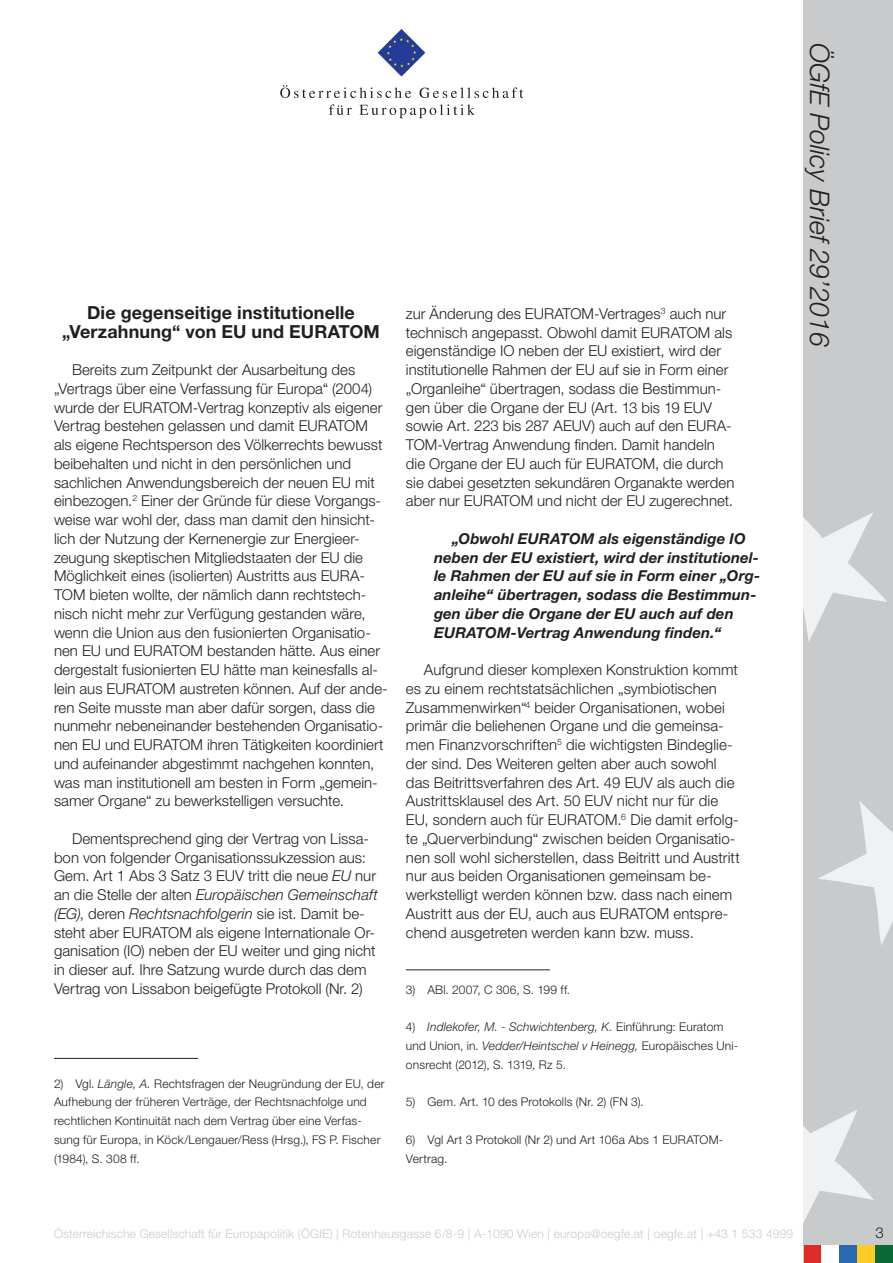
<style>
.page{position:relative;width:893px;height:1263px;background:#fff}
.page>*{position:absolute;margin:0;border:0;box-sizing:border-box;transform-origin:0 0}
.t1{font:italic 300 27px "Helvetica Neue LT Std";color:#231f20}
.Zwischenüberschrift{font:700 18px/18.8px "Helvetica Neue LT Std";letter-spacing:.005em;color:#231f20;text-align:center}
.Standard_Paragraph{font:300 15px/18.8px "Helvetica Neue LT Std";letter-spacing:.005em;color:#231f20}
.Standard_Paragraph-2{font:italic 700 15px/18.8px "Helvetica Neue LT Std";letter-spacing:.005em;color:#231f20}
.Footnotes{font:300 12px/18.8px "Helvetica Neue LT Std";letter-spacing:.015em;color:#231f20}
.t2{font:300 12px "Helvetica Neue LT Std";letter-spacing:.015em;color:#c9cacc}
.s1{font-style:italic}
</style>
<div class="page">
<div style="left:804px;top:0;width:89px;height:1263px;background:#c9cacc"></div>
<svg style="left:804px;top:512px;width:83px;height:130px"></svg>
<svg style="left:818px;top:801px;width:75px;height:144px"></svg>
<svg style="left:804px;top:1110px;width:70px;height:111px"></svg>
<svg style="left:378px;top:29px;width:47px;height:48px"></svg>
<svg style="left:280px;top:85px;width:131px;height:13px"></svg>
<svg style="left:420px;top:87px;width:103px;height:11px"></svg>
<svg style="left:329px;top:104px;width:23px;height:11px"></svg>
<svg style="left:359px;top:104px;width:116px;height:14px"></svg>
<div style="left:857px;top:1245px;width:18px;height:18px;background:#fecb26"></div>
<div style="left:839px;top:1245px;width:18px;height:18px;background:#2b68b3"></div>
<div style="left:804px;top:1245px;width:17px;height:18px;background:#de2b26"></div>
<div style="left:875px;top:1245px;width:18px;height:18px;background:#0b6936"></div>
<div style="left:821px;top:1245px;width:18px;height:18px;background:#fff"></div>
<hr style="left:54px;top:1058px;width:144px;height:1px;background:#231f20">
<hr style="left:406px;top:969px;width:144px;height:1px;background:#231f20">
<p class="Zwischenüberschrift" style="left:62px;top:303px;width:319px">Die gegenseitige institutionelle „Verzahnung“ von EU und EURATOM</p>
<p class="Standard_Paragraph" style="left:54px;top:360px;width:335px;text-indent:18px">Bereits zum Zeitpunkt der Ausarbeitung des „Vertrags über eine Verfassung für Europa“ (2004) wurde der EURATOM-Vertrag konzeptiv als eigener Vertrag bestehen gelassen und damit EURATOM als eigene Rechtsperson des Völkerrechts bewusst beibehalten und nicht in den persönlichen und sachlichen Anwendungsbereich der neuen EU mit einbezogen.<sup>2</sup> Einer der Gründe für diese Vorgangs&shy;weise war wohl der, dass man damit den hinsicht&shy;lich der Nutzung der Kernenergie zur Energieer&shy;zeugung skeptischen Mitgliedstaaten der EU die Möglichkeit eines (isolierten) Austritts aus EURA-TOM bieten wollte, der nämlich dann rechtstech&shy;nisch nicht mehr zur Verfügung gestanden wäre, wenn die Union aus den fusionierten Organisatio&shy;nen EU und EURATOM bestanden hätte. Aus einer dergestalt fusionierten EU hätte man keinesfalls al&shy;lein aus EURATOM austreten können. Auf der ande&shy;ren Seite musste man aber dafür sorgen, dass die nunmehr nebeneinander bestehenden Organisatio&shy;nen EU und EURATOM ihren Tätigkeiten koordiniert und aufeinander abgestimmt nachgehen konnten, was man institutionell am besten in Form „gemein&shy;samer Organe“ zu bewerkstelligen versuchte.</p>
<p class="Standard_Paragraph" style="left:54px;top:829px;width:325px;text-indent:18px">Dementsprechend ging der Vertrag von Lissa&shy;bon von folgender Organisationssukzession aus:<br>Gem. Art 1 Abs 3 Satz 3 EUV tritt die neue <span class="s1">EU</span> nur an die Stelle der alten <span class="s1">Europäischen Gemeinschaft (EG)</span>, deren <span class="s1">Rechtsnachfolgerin</span> sie ist. Damit be&shy;steht aber EURATOM als eigene Internationale Or&shy;ganisation (IO) neben der EU weiter und ging nicht in dieser auf. Ihre Satzung wurde durch das dem Vertrag von Lissabon beigefügte Protokoll (Nr. 2)</p>
<p class="Footnotes" style="left:54px;top:1074px;width:332px">2) Vgl. <span class="s1">Längle, A.</span> Rechtsfragen der Neugründung der EU, der Aufhebung der früheren Verträge, der Rechtsnachfolge und rechtlichen Kontinuität nach dem Vertrag über eine Verfas&shy;sung für Europa, in Köck/Lengauer/Ress (Hrsg.), FS P. Fischer (1984), S. 308 ff.</p>
<p class="Standard_Paragraph" style="left:406px;top:304px;width:330px">zur Änderung des EURATOM-Vertrages<sup>3</sup> auch nur technisch angepasst. Obwohl damit EURATOM als eigenständige IO neben der EU existiert, wird der institutionelle Rahmen der EU auf sie in Form einer „Organleihe“ übertragen, sodass die Bestimmun&shy;gen über die Organe der EU (Art. 13 bis 19 EUV sowie Art. 223 bis 287 AEUV) auch auf den EURA-TOM-Vertrag Anwendung finden. Damit handeln die Organe der EU auch für EURATOM, die durch sie dabei gesetzten sekundären Organakte werden aber nur EURATOM und nicht der EU zugerechnet.</p>
<p class="Standard_Paragraph-2" style="left:434px;top:529px;width:328px;text-indent:18px">„Obwohl EURATOM als eigenständige IO neben der EU existiert, wird der institutionel&shy;le Rahmen der EU auf sie in Form einer „Org&shy;anleihe“ übertragen, sodass die Bestimmun&shy;gen über die Organe der EU auch auf den EURATOM-Vertrag Anwendung finden.“</p>
<p class="Standard_Paragraph" style="left:406px;top:660px;width:335px;text-indent:18px">Aufgrund dieser komplexen Konstruktion kommt es zu einem rechtstatsächlichen „symbiotischen Zusammenwirken“<sup>4</sup> beider Organisationen, wobei primär die beliehenen Organe und die gemeinsa&shy;men Finanzvorschriften<sup>5</sup> die wichtigsten Bindeglie&shy;der sind. Des Weiteren gelten aber auch sowohl das Beitrittsverfahren des Art. 49 EUV als auch die Austrittsklausel des Art. 50 EUV nicht nur für die EU, sondern auch für EURATOM.<sup>6</sup> Die damit erfolg&shy;te „Querverbindung“ zwischen beiden Organisatio&shy;nen soll wohl sicherstellen, dass Beitritt und Austritt nur aus beiden Organisationen gemeinsam be&shy;werkstelligt werden können bzw. dass nach einem Austritt aus der EU, auch aus EURATOM entspre&shy;chend ausgetreten werden kann bzw. muss.</p>
<p class="Footnotes" style="left:406px;top:980px;width:166px">3) ABl. 2007, C 306, S. 199 ff.</p>
<p class="Footnotes" style="left:406px;top:1017px;width:334px">4) <span class="s1">Indlekofer, M. - Schwichtenberg, K.</span> Einführung: Euratom und Union, in. <span class="s1">Vedder/Heintschel v Heinegg,</span> Europäisches Uni&shy;onsrecht (2012), S. 1319, Rz 5.</p>
<p class="Footnotes" style="left:406px;top:1092px;width:239px">5) Gem. Art. 10 des Protokolls (Nr. 2) (FN 3).</p>
<p class="Footnotes" style="left:406px;top:1130px;width:319px">6) Vgl Art 3 Protokoll (Nr 2) und Art 106a Abs 1 EURATOM-<br>Vertrag.</p>
<h1 class="t1" style="left:836px;top:43px;width:305px;rotate:90deg">ÖGfE Policy Brief 29’2016</h1>
<p class="t2" style="left:54px;top:1226px;width:741px">Österreichische Gesellschaft für Europapolitik (ÖGfE) | Rotenhausgasse 6/8-9 | A-1090 Wien | europa@oegfe.at | oegfe.at | +43 1 533 4999</p>
<p class="Standard_Paragraph" style="left:875px;top:1222px;width:10px">3</p>
</div>
